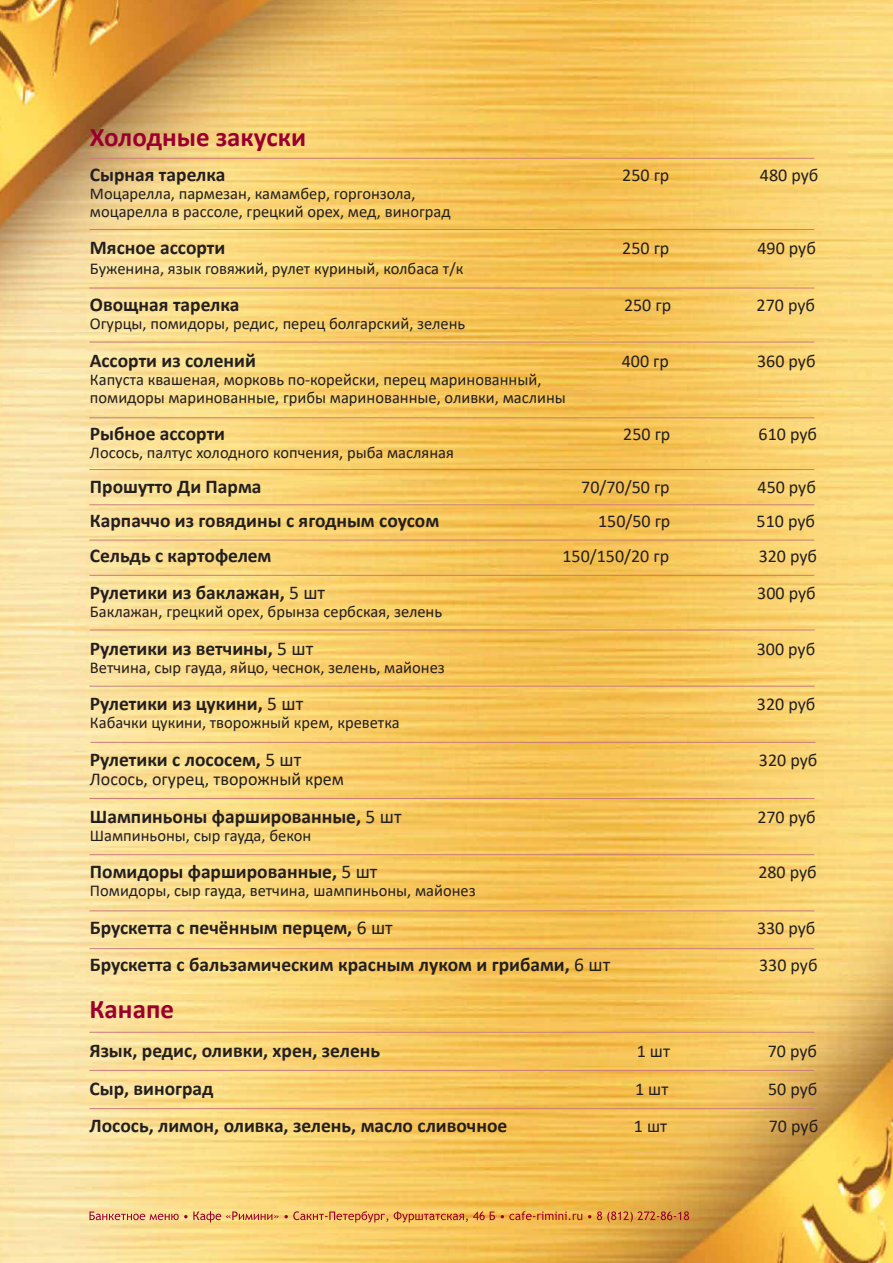
<style>
.page{position:relative;width:893px;height:1263px;background:#fff}
.page>*{position:absolute;margin:0;border:0;box-sizing:border-box;transform-origin:0 0}
.t1{font:700 27px "Calibri";color:#9a002e}
.t2{font:700 19.5px "Calibri";color:#231f20}
.t3{font:18px "Calibri";color:#231f20}
.t4{font:16.5px/18px "Calibri";color:#231f20}
.s1{font-weight:400}
</style>
<div class="page">
<img style="left:0;top:0;width:893px;height:1263px">
<svg style="left:89px;top:1211px;width:600px;height:11px;background:#e1a05d"></svg>
<hr style="left:89px;top:158px;width:725px;height:1px;background:#c97c79">
<hr style="left:89px;top:229px;width:725px;height:1px;background:#c97c79">
<hr style="left:89px;top:288px;width:725px;height:1px;background:#c97c79">
<hr style="left:89px;top:342px;width:725px;height:1px;background:#c97c79">
<hr style="left:89px;top:417px;width:725px;height:1px;background:#c97c79">
<hr style="left:89px;top:469px;width:725px;height:1px;background:#c97c79">
<hr style="left:89px;top:504px;width:725px;height:1px;background:#c97c79">
<hr style="left:89px;top:540px;width:725px;height:1px;background:#c97c79">
<hr style="left:89px;top:575px;width:725px;height:1px;background:#c97c79">
<hr style="left:90px;top:630px;width:725px;height:1px;background:#c97c79">
<hr style="left:89px;top:686px;width:725px;height:1px;background:#c97c79">
<hr style="left:90px;top:742px;width:725px;height:1px;background:#c97c79">
<hr style="left:90px;top:798px;width:724px;height:1px;background:#c97c79">
<hr style="left:89px;top:854px;width:725px;height:1px;background:#c97c79">
<hr style="left:89px;top:910px;width:725px;height:1px;background:#c97c79">
<hr style="left:89px;top:948px;width:725px;height:1px;background:#c97c79">
<hr style="left:89px;top:1032px;width:725px;height:1px;background:#c97c79">
<hr style="left:89px;top:1108px;width:725px;height:1px;background:#c97c79">
<hr style="left:89px;top:1070px;width:725px;height:1px;background:#c97c79">
<h1 class="t1" style="left:90px;top:118px;width:218px">Холодные закуски</h1>
<p class="t2" style="left:90px;top:160px;width:137px">Сырная тарелка</p>
<p class="t3" style="left:622px;top:162px;width:49px">250 гр</p>
<p class="t3" style="left:760px;top:162px;width:60px">480 руб</p>
<p class="t4" style="left:90px;top:184px;width:362px">Моцарелла, пармезан, камамбер, горгонзола, моцарелла в рассоле, грецкий орех, мед, виноград</p>
<p class="t2" style="left:90px;top:234px;width:137px">Мясное ассорти</p>
<p class="t3" style="left:622px;top:236px;width:49px">250 гр</p>
<p class="t3" style="left:757px;top:236px;width:60px">490 руб</p>
<p class="t4" style="left:90px;top:259px;width:375px">Буженина, язык говяжий, рулет куриный, колбаса т/к</p>
<p class="t2" style="left:90px;top:291px;width:151px">Овощная тарелка</p>
<p class="t3" style="left:624px;top:293px;width:49px">250 гр</p>
<p class="t3" style="left:757px;top:293px;width:60px">270 руб</p>
<p class="t4" style="left:90px;top:314px;width:377px">Огурцы, помидоры, редис, перец болгарский, зелень</p>
<p class="t2" style="left:90px;top:346px;width:167px">Ассорти из солений</p>
<p class="t3" style="left:622px;top:348px;width:49px">400 гр</p>
<p class="t3" style="left:757px;top:348px;width:60px">360 руб</p>
<p class="t4" style="left:90px;top:370px;width:477px">Капуста квашеная, морковь по-корейски, перец маринованный, помидоры маринованные, грибы маринованные, оливки, маслины</p>
<p class="t2" style="left:90px;top:420px;width:137px">Рыбное ассорти</p>
<p class="t3" style="left:623px;top:422px;width:49px">250 гр</p>
<p class="t3" style="left:759px;top:422px;width:60px">610 руб</p>
<p class="t4" style="left:90px;top:443px;width:366px">Лосось, палтус холодного копчения, рыба масляная</p>
<p class="t2" style="left:90px;top:472px;width:173px">Прошутто Ди Парма</p>
<p class="t3" style="left:581px;top:474px;width:90px">70/70/50 гр</p>
<p class="t3" style="left:757px;top:474px;width:60px">450 руб</p>
<p class="t2" style="left:90px;top:507px;width:351px">Карпаччо из говядины с ягодным соусом</p>
<p class="t3" style="left:598px;top:509px;width:74px">150/50 гр</p>
<p class="t3" style="left:757px;top:509px;width:60px">510 руб</p>
<p class="t2" style="left:90px;top:541px;width:183px">Сельдь с картофелем</p>
<p class="t3" style="left:562px;top:543px;width:108px">150/150/20 гр</p>
<p class="t3" style="left:759px;top:543px;width:60px">320 руб</p>
<p class="t2" style="left:90px;top:579px;width:237px">Рулетики из баклажан, <span class="s1">5 шт</span></p>
<p class="t3" style="left:757px;top:581px;width:60px">300 руб</p>
<p class="t4" style="left:90px;top:602px;width:354px">Баклажан, грецкий орех, брынза сербская, зелень</p>
<p class="t2" style="left:90px;top:634px;width:225px">Рулетики из ветчины, <span class="s1">5 шт</span></p>
<p class="t3" style="left:757px;top:636px;width:60px">300 руб</p>
<p class="t4" style="left:90px;top:658px;width:357px">Ветчина, сыр гауда, яйцо, чеснок, зелень, майонез</p>
<p class="t2" style="left:90px;top:690px;width:215px">Рулетики из цукини, <span class="s1">5 шт</span></p>
<p class="t3" style="left:757px;top:692px;width:60px">320 руб</p>
<p class="t4" style="left:90px;top:713px;width:311px">Кабачки цукини, творожный крем, креветка</p>
<p class="t2" style="left:90px;top:745px;width:213px">Рулетики с лососем, <span class="s1">5 шт</span></p>
<p class="t3" style="left:759px;top:747px;width:60px">320 руб</p>
<p class="t3" style="left:90px;top:767px;width:256px">Лосось, огурец, творожный крем</p>
<p class="t2" style="left:90px;top:802px;width:313px">Шампиньоны фаршированные, <span class="s1">5 шт</span></p>
<p class="t3" style="left:757px;top:804px;width:60px">270 руб</p>
<p class="t4" style="left:90px;top:826px;width:223px">Шампиньоны, сыр гауда, бекон</p>
<p class="t2" style="left:90px;top:858px;width:289px">Помидоры фаршированные, <span class="s1">5 шт</span></p>
<p class="t3" style="left:758px;top:860px;width:60px">280 руб</p>
<p class="t4" style="left:90px;top:881px;width:387px">Помидоры, сыр гауда, ветчина, шампиньоны, майонез</p>
<p class="t2" style="left:90px;top:913px;width:304px">Брускетта с печённым перцем, <span class="s1">6 шт</span></p>
<p class="t3" style="left:757px;top:915px;width:60px">330 руб</p>
<p class="t2" style="left:90px;top:951px;width:522px">Брускетта с бальзамическим красным луком и грибами, <span class="s1">6 шт</span></p>
<p class="t3" style="left:759px;top:953px;width:60px">330 руб</p>
<h1 class="t1" style="left:89px;top:990px;width:86px">Канапе</h1>
<p class="t2" style="left:89px;top:1037px;width:292px">Язык, редис, оливки, хрен, зелень</p>
<p class="t3" style="left:637px;top:1039px;width:35px">1 шт</p>
<p class="t3" style="left:768px;top:1039px;width:51px">70 руб</p>
<p class="t2" style="left:89px;top:1074px;width:126px">Сыр, виноград</p>
<p class="t3" style="left:635px;top:1076px;width:35px">1 шт</p>
<p class="t3" style="left:768px;top:1076px;width:51px">50 руб</p>
<p class="t2" style="left:89px;top:1112px;width:419px">Лосось, лимон, оливка, зелень, масло сливочное</p>
<p class="t3" style="left:634px;top:1114px;width:35px">1 шт</p>
<p class="t3" style="left:769px;top:1114px;width:51px">70 руб</p>
</div>
